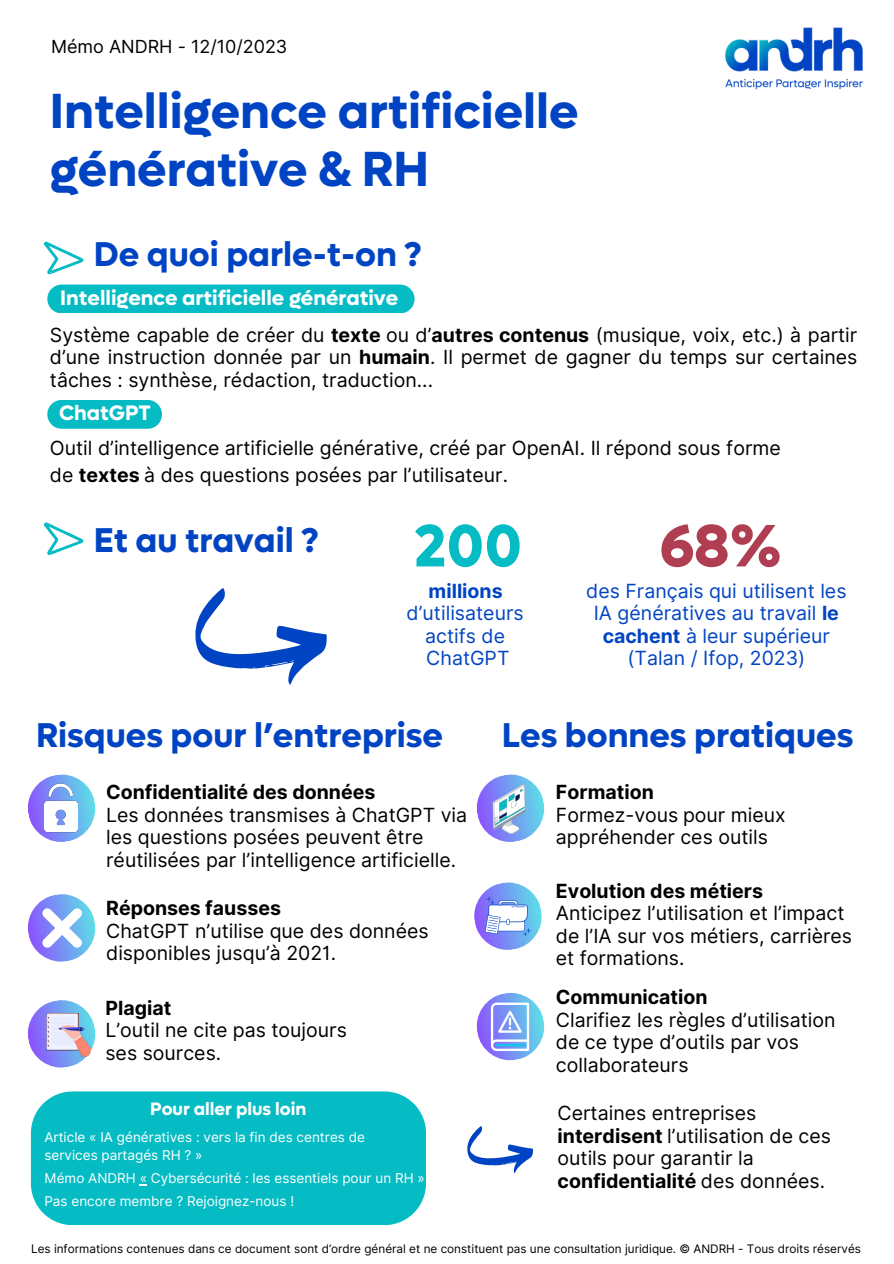
<style>
.page{position:relative;width:894px;height:1264px;background:#fff}
.page>*{position:absolute;margin:0;border:0;box-sizing:border-box;transform-origin:0 0}
.t1{font:700 60px "Lufga";color:#06bcc4}
.t2{font:700 60px "Lufga";color:#b03e52}
.t3{font:700 49.5px/58.5px "Lufga";color:#0044c3}
.t4{font:700 34.5px "Lufga";color:#0044c3}
.t5{font:700 21px "Lufga";color:#fff}
.t6{font:19.5px/22.5px "Inter";color:#000}
.t7{font:19.5px/22.5px "Inter";color:#0044c3;text-align:center}
.t8{font:700 19.5px "Inter";color:#000}
.t9{font:700 19.5px "Inter";color:#0044c3}
.t10{font:18px "Inter";color:#000}
.t11{font:700 18px "Lufga";color:#fff}
.t12{font:13.5px/18px "Inter";color:#fff}
.t13{font:11.7px "Inter";color:#000}
.s1{font-weight:700}
</style>
<div class="page">
<img style="left:725px;top:28px;width:137px;height:62px">
<div style="left:47px;top:400px;width:115px;height:29px;background:#06bcc4;border-radius:14px"></div>
<div style="left:47px;top:284px;width:367px;height:29px;background:#06bcc4"></div>
<svg style="left:44px;top:241px;width:40px;height:34px"></svg>
<div style="left:31px;top:1091px;width:395px;height:134px;background:#06bcc4"></div>
<svg style="left:27px;top:774px;width:69px;height:68px"></svg>
<img style="left:44px;top:783px;width:33px;height:49px">
<svg style="left:27px;top:1000px;width:69px;height:68px"></svg>
<svg style="left:27px;top:894px;width:69px;height:68px"></svg>
<svg style="left:476px;top:774px;width:69px;height:68px"></svg>
<svg style="left:474px;top:882px;width:68px;height:68px"></svg>
<svg style="left:476px;top:992px;width:69px;height:69px"></svg>
<svg style="left:467px;top:1126px;width:66px;height:47px"></svg>
<img style="left:46px;top:1013px;width:45px;height:43px">
<svg style="left:195px;top:588px;width:132px;height:97px"></svg>
<svg style="left:140px;top:1183px;width:7px;height:2px"></svg>
<svg style="left:44px;top:522px;width:40px;height:33px"></svg>
<p class="t10" style="left:51px;top:36px;width:238px">Mémo ANDRH - 12/10/2023</p>
<p class="t3" style="left:50px;top:83px;width:530px">Intelligence artificielle générative &amp; RH</p>
<p class="t4" style="left:94px;top:233px;width:329px">De quoi parle-t-on ?</p>
<p class="t5" style="left:60px;top:284px;width:339px">Intelligence artificielle générative</p>
<p class="t6" style="left:50px;top:323px;width:808px;text-align:justify">Système capable de créer du <span class="s1">texte</span> ou d’<span class="s1">autres contenus</span> (musique, voix, etc.) à partir d’une instruction donnée par un <span class="s1">humain</span>. Il permet de gagner du temps sur certaines tâches : synthèse, rédaction, traduction...</p>
<p class="t5" style="left:59px;top:399px;width:93px">ChatGPT</p>
<p class="t6" style="left:50px;top:437px;width:732px">Outil d’intelligence artificielle générative, créé par OpenAI. Il répond sous forme</p>
<p class="t6" style="left:50px;top:464px;width:459px">de <span class="s1">textes</span> à des questions posées par l’utilisateur.</p>
<p class="t4" style="left:94px;top:518px;width:226px">Et au travail ?</p>
<p class="t1" style="left:414px;top:508px;width:109px">200</p>
<p class="t2" style="left:659px;top:508px;width:123px">68%</p>
<p class="t9" style="left:428px;top:579px;width:76px">millions</p>
<p class="t7" style="left:406px;top:602px;width:118px">d’utilisateurs</p>
<p class="t7" style="left:425px;top:624px;width:81px">actifs de</p>
<p class="t7" style="left:426px;top:647px;width:85px">ChatGPT</p>
<p class="t7" style="left:586px;top:579px;width:262px">des Français qui utilisent les<br>IA génératives au travail <span class="s1">le cachent</span> à leur supérieur (Talan / Ifop, 2023)</p>
<p class="t4" style="left:36px;top:713px;width:408px">Risques pour l’entreprise</p>
<p class="t8" style="left:106px;top:780px;width:270px">Confidentialité des données</p>
<p class="t6" style="left:106px;top:803px;width:362px">Les données transmises à ChatGPT via les questions posées peuvent être réutilisées par l’intelligence artificielle.</p>
<p class="t8" style="left:106px;top:896px;width:176px">Réponses fausses</p>
<p class="t6" style="left:106px;top:919px;width:324px">ChatGPT n’utilise que des données disponibles jusqu’à 2021.</p>
<p class="t8" style="left:105px;top:995px;width:67px">Plagiat</p>
<p class="t6" style="left:105px;top:1018px;width:243px">L’outil ne cite pas toujours ses sources.</p>
<p class="t11" style="left:150px;top:1097px;width:157px">Pour aller plus loin</p>
<p class="t12" style="left:44px;top:1128px;width:322px">Article « IA génératives : vers la fin des centres de services partagés RH ? »</p>
<p class="t12" style="left:44px;top:1191px;width:251px">Pas encore membre ? Rejoignez-nous !</p>
<p class="t12" style="left:44px;top:1168px;width:382px">Mémo ANDRH « Cybersécurité : les essentiels pour un RH »</p>
<p class="t4" style="left:502px;top:713px;width:353px">Les bonnes pratiques</p>
<p class="t8" style="left:555px;top:780px;width:99px">Formation</p>
<p class="t6" style="left:555px;top:803px;width:231px">Formez-vous pour mieux appréhender ces outils</p>
<p class="t8" style="left:555px;top:878px;width:209px">Evolution des métiers</p>
<p class="t6" style="left:555px;top:901px;width:297px">Anticipez l’utilisation et l’impact de l’IA sur vos métiers, carrières et formations.</p>
<p class="t8" style="left:555px;top:985px;width:153px">Communication</p>
<p class="t6" style="left:555px;top:1008px;width:281px">Clarifiez les règles d’utilisation de ce type d’outils par vos collaborateurs</p>
<p class="t6" style="left:557px;top:1101px;width:275px">Certaines entreprises <span class="s1">interdisent</span> l’utilisation de ces outils pour garantir la <span class="s1">confidentialité</span> des données.</p>
<p class="t13" style="left:31px;top:1241px;width:831px">Les informations contenues dans ce document sont d’ordre général et ne constituent pas une consultation juridique. © ANDRH - Tous droits réservés</p>
</div>
